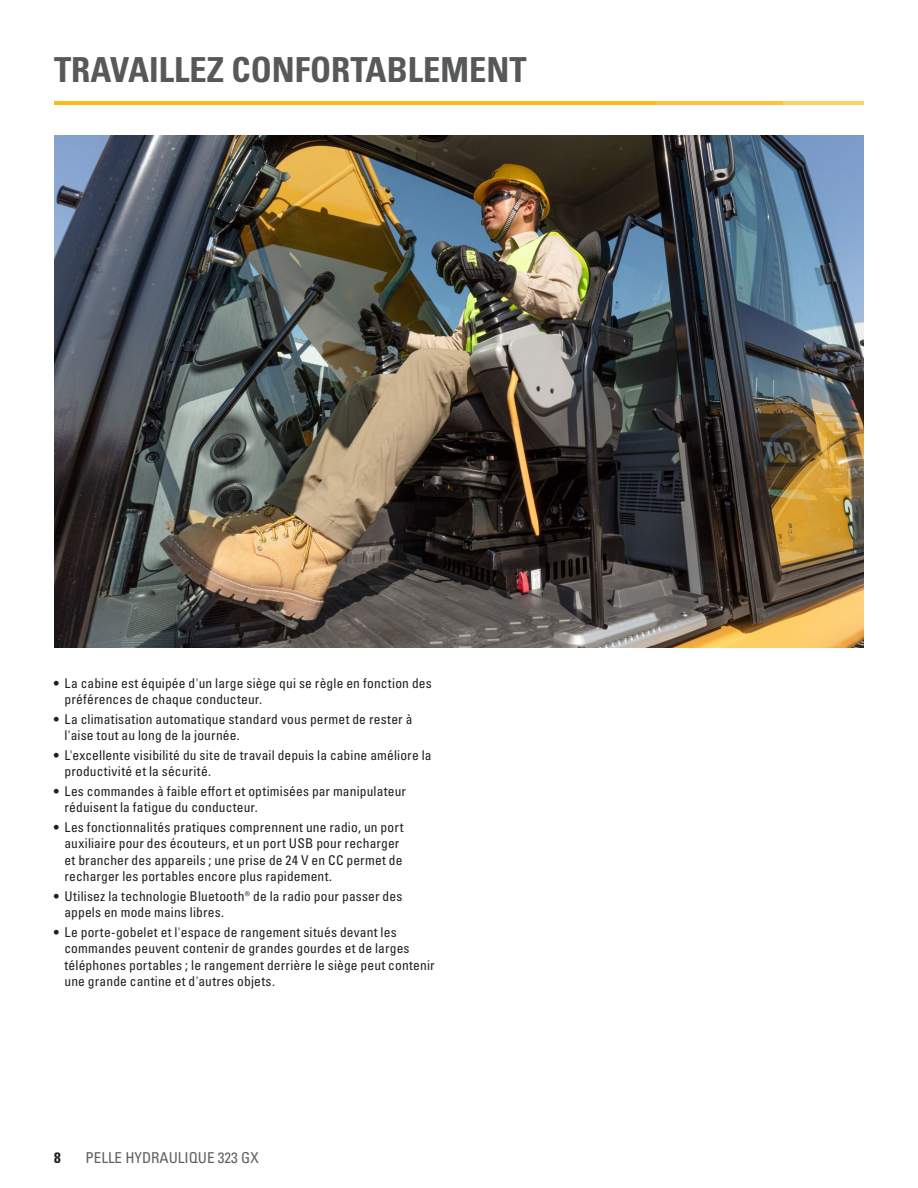
<style>
.page{position:relative;width:918px;height:1188px;background:#fff}
.page>*{position:absolute;margin:0;border:0;box-sizing:border-box;transform-origin:0 0}
.Headline_medium_gray{font:34.5px "Univers LTCYR 67 Bold Cond";color:#57585a}
.Running_footer-LH{font:condensed 15px "Univers LTCYR 57";color:#5d6163}
.t1{font:15px "Univers LTCYR 67 Bold Cond";color:#231f20}
.t2{font:condensed 13.5px/16.5px "Univers LTCYR 57";letter-spacing:.01em;color:#231f20}
</style>
<div class="page">
<img style="left:54px;top:135px;width:810px;height:513px">
<hr style="left:54px;top:101px;width:601px;height:4px;background:#fcba13">
<hr style="left:654px;top:101px;width:128px;height:4px;background:#fcc437">
<hr style="left:782px;top:101px;width:82px;height:4px;background:#fdd266">
<p class="Headline_medium_gray" style="left:54px;top:48px;width:474px">TRAVAILLEZ CONFORTABLEMENT</p>
<p class="t2" style="left:64px;top:674px;width:369px;text-indent:-10px">• La cabine est équipée d'un large siège qui se règle en fonction des préférences de chaque conducteur.</p>
<p class="t2" style="left:64px;top:710px;width:349px;text-indent:-10px">• La climatisation automatique standard vous permet de rester à l'aise tout au long de la journée.</p>
<p class="t2" style="left:64px;top:746px;width:369px;text-indent:-10px">• L'excellente visibilité du site de travail depuis la cabine améliore la productivité et la sécurité.</p>
<p class="t2" style="left:64px;top:782px;width:343px;text-indent:-10px">• Les commandes à faible effort et optimisées par manipulateur réduisent la fatigue du conducteur.</p>
<p class="t2" style="left:64px;top:818px;width:341px;text-indent:-10px">• Les fonctionnalités pratiques comprennent une radio, un port auxiliaire pour des écouteurs, et un port USB pour recharger et brancher des appareils ; une prise de 24 V en CC permet de recharger les portables encore plus rapidement.</p>
<p class="t2" style="left:64px;top:887px;width:339px;text-indent:-10px">• Utilisez la technologie Bluetooth® de la radio pour passer des appels en mode mains libres.</p>
<p class="t2" style="left:64px;top:923px;width:372px;text-indent:-10px">• Le porte-gobelet et l'espace de rangement situés devant les commandes peuvent contenir de grandes gourdes et de larges téléphones portables ; le rangement derrière le siège peut contenir une grande cantine et d'autres objets.</p>
<p class="t1" style="left:54px;top:1148px;width:8px">8</p>
<p class="Running_footer-LH" style="left:86px;top:1148px;width:175px">PELLE HYDRAULIQUE 323 GX</p>
</div>
